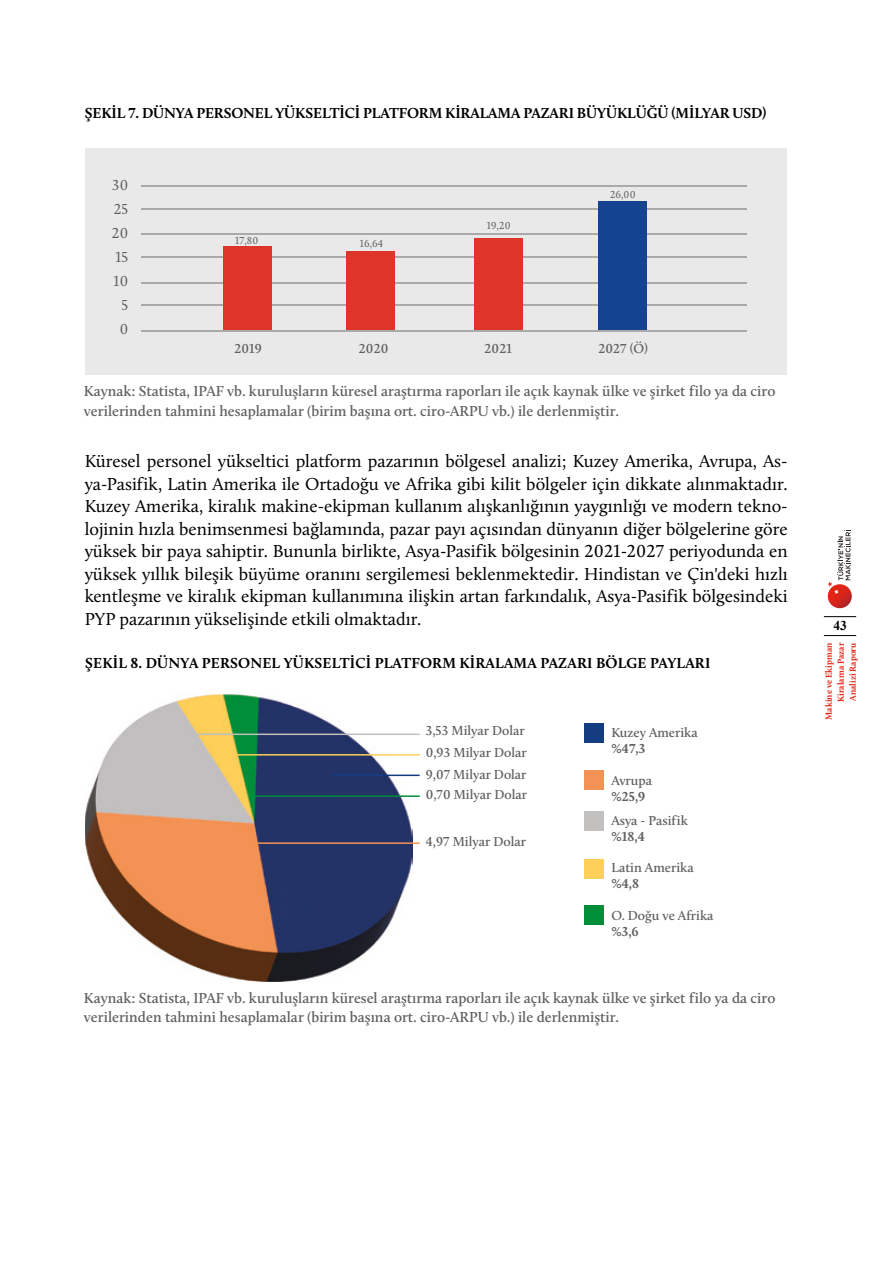
<style>
.page{position:relative;width:893px;height:1263px;background:#fff}
.page>*{position:absolute;margin:0;border:0;box-sizing:border-box;transform-origin:0 0}
.t1{font:18px/22.5px "Calluna";color:#000;text-align:justify}
.t2{font:600 15px/19.5px "Calluna";color:#616160}
.t3{font:700 15px "Calluna";letter-spacing:-.005em;color:#000}
.t4{font:700 15px "Calluna";letter-spacing:.015em;color:#000}
.t5{font:15px/24px "Calluna";letter-spacing:.015em;color:#616160;text-align:right}
.t6{font:600 13.5px/21px "Calluna";color:#616160;text-align:justify}
.t7{font:700 13.5px "Calluna";color:#616160}
.t8{font:700 13.5px "Times New Roman";color:#000}
.t9{font:10.5px "Calluna";letter-spacing:.015em;color:#616160}
.t10{font:700 9px/12px "Calluna";color:#e52716;text-align:justify}
</style>
<div class="page">
<hr style="left:824px;top:616px;width:32px;height:1px;background:#000">
<hr style="left:824px;top:635px;width:32px;height:1px;background:#000">
<svg style="left:827px;top:530px;width:25px;height:79px"></svg>
<svg style="left:828px;top:584px;width:24px;height:24px"></svg>
<svg style="left:828px;top:530px;width:22px;height:64px"></svg>
<img style="left:86px;top:694px;width:326px;height:287px">
<div style="left:584px;top:812px;width:19px;height:19px;background:#c3c0c0"></div>
<div style="left:584px;top:724px;width:19px;height:19px;background:#133c81"></div>
<div style="left:584px;top:859px;width:19px;height:19px;background:#fecf58"></div>
<div style="left:584px;top:770px;width:19px;height:19px;background:#f39254"></div>
<div style="left:584px;top:905px;width:19px;height:20px;background:#008e39"></div>
<hr style="left:228px;top:754px;width:192px;height:1px;background:#fece57">
<hr style="left:219px;top:842px;width:201px;height:2px;background:#f39255">
<hr style="left:333px;top:774px;width:87px;height:2px;background:#133c81">
<hr style="left:253px;top:795px;width:167px;height:2px;background:#008e39">
<hr style="left:181px;top:733px;width:239px;height:2px;background:#c1bfbe">
<div style="left:85px;top:149px;width:702px;height:226px;background:#e9e9e9"></div>
<hr style="left:142px;top:209px;width:605px;height:1px;background:#aaa">
<hr style="left:142px;top:186px;width:605px;height:1px;background:#aaa">
<hr style="left:142px;top:233px;width:605px;height:1px;background:#aaa">
<hr style="left:142px;top:283px;width:605px;height:1px;background:#aaa">
<hr style="left:142px;top:256px;width:605px;height:1px;background:#aaa">
<hr style="left:142px;top:305px;width:605px;height:1px;background:#aaa">
<div style="left:223px;top:247px;width:49px;height:84px;background:#df3429"></div>
<div style="left:347px;top:251px;width:48px;height:80px;background:#df3429"></div>
<div style="left:474px;top:238px;width:49px;height:93px;background:#df3429"></div>
<div style="left:598px;top:202px;width:48px;height:129px;background:#14438f"></div>
<hr style="left:142px;top:330px;width:605px;height:1px;background:#aaa">
<p class="t3" style="left:85px;top:103px;width:683px">ŞEKIL 7. DÜNYA PERSONEL YÜKSELTICI PLATFORM KIRALAMA PAZARI BÜYÜKLÜĞÜ (MİLYAR USD)</p>
<p class="t5" style="left:112px;top:173px;width:18px">30<br>25<br>20<br>15<br>10<br>5<br>0</p>
<p class="t9" style="left:235px;top:234px;width:25px">17,80</p>
<p class="t9" style="left:360px;top:237px;width:25px">16,64</p>
<p class="t9" style="left:487px;top:219px;width:25px">19,20</p>
<p class="t9" style="left:610px;top:188px;width:27px">26,00</p>
<p class="t6" style="left:234px;top:338px;width:29px">2019</p>
<p class="t6" style="left:359px;top:338px;width:31px">2020</p>
<p class="t6" style="left:484px;top:338px;width:29px">2021</p>
<p class="t6" style="left:598px;top:338px;width:51px">2027 (Ö)</p>
<p class="t2" style="left:84px;top:381px;width:693px">Kaynak: Statista, IPAF vb. kuruluşların küresel araştırma raporları ile açık kaynak ülke ve şirket filo ya da ciro verilerinden tahmini hesaplamalar (birim başına ort. ciro-ARPU vb.) ile derlenmiştir.</p>
<p class="t1" style="left:85px;top:450px;width:705px">Küresel personel yükseltici platform pazarının bölgesel analizi; Kuzey Amerika, Avrupa, As&shy;ya-Pasifik, Latin Amerika ile Ortadoğu ve Afrika gibi kilit bölgeler için dikkate alınmaktadır.<br>Kuzey Amerika, kiralık makine-ekipman kullanım alışkanlığının yaygınlığı ve modern tekno&shy;lojinin hızla benimsenmesi bağlamında, pazar payı açısından dünyanın diğer bölgelerine göre yüksek bir paya sahiptir. Bununla birlikte, Asya-Pasifik bölgesinin 2021-2027 periyodunda en yüksek yıllık bileşik büyüme oranını sergilemesi beklenmektedir. Hindistan ve Çin'deki hızlı kentleşme ve kiralık ekipman kullanımına ilişkin artan farkındalık, Asya-Pasifik bölgesindeki PYP pazarının yükselişinde etkili olmaktadır.</p>
<p class="t4" style="left:85px;top:654px;width:627px">ŞEKIL 8. DÜNYA PERSONEL YÜKSELTICI PLATFORM KIRALAMA PAZARI BÖLGE PAYLARI</p>
<p class="t6" style="left:426px;top:720px;width:101px">3,53 Milyar Dolar</p>
<p class="t6" style="left:426px;top:742px;width:103px">0,93 Milyar Dolar 9,07 Milyar Dolar 0,70 Milyar Dolar</p>
<p class="t6" style="left:426px;top:830px;width:102px">4,97 Milyar Dolar</p>
<p class="t6" style="left:611px;top:722px;width:88px">Kuzey Amerika</p>
<p class="t7" style="left:611px;top:740px;width:36px">%47,3</p>
<p class="t6" style="left:611px;top:769px;width:42px">Avrupa</p>
<p class="t7" style="left:611px;top:788px;width:35px">%25,9</p>
<p class="t6" style="left:611px;top:809px;width:78px">Asya - Pasifik</p>
<p class="t7" style="left:611px;top:828px;width:35px">%18,4</p>
<p class="t6" style="left:611px;top:857px;width:84px">Latin Amerika</p>
<p class="t7" style="left:611px;top:875px;width:29px">%4,8</p>
<p class="t6" style="left:611px;top:904px;width:104px">O. Doğu ve Afrika</p>
<p class="t7" style="left:611px;top:923px;width:29px">%3,6</p>
<p class="t2" style="left:84px;top:987px;width:693px">Kaynak: Statista, IPAF vb. kuruluşların küresel araştırma raporları ile açık kaynak ülke ve şirket filo ya da ciro verilerinden tahmini hesaplamalar (birim başına ort. ciro-ARPU vb.) ile derlenmiştir.</p>
<p class="t8" style="left:833px;top:616px;width:15px">43</p>
<p class="t10" style="left:822px;top:702px;width:61px;text-indent:-18px;rotate:-90deg">Makine ve Ekipman Kiralama Pazar Analizi Raporu</p>
</div>
